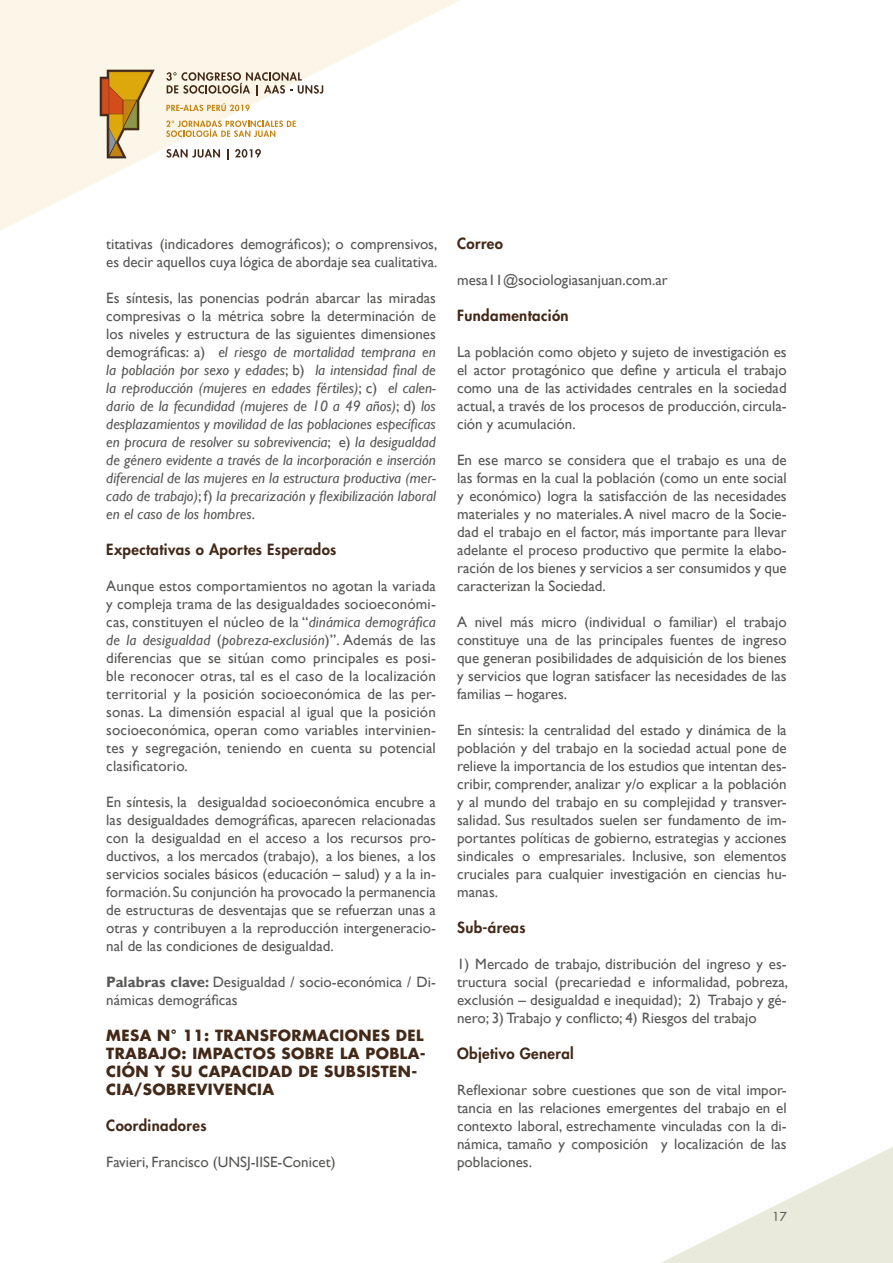
<style>
.page{position:relative;width:893px;height:1263px;background:#fff}
.page>*{position:absolute;margin:0;border:0;box-sizing:border-box;transform-origin:0 0}
.t1{font:15px/18px "Gill Sans";color:#575756;text-align:justify}
.t2{font:italic 15px/18px "Gill Sans";color:#575756;text-align:justify}
.t3{font:700 15px/18px "Futura Std";letter-spacing:.025em;color:#432918}
.t4{font:800 15px "Futura Std";letter-spacing:.025em;color:#432918}
.t5{font:500 12px "Futura Std";color:#575756}
.s1{font-style:normal}
.s2{font-style:italic}
.s3{font-weight:700}
</style>
<div class="page">
<svg style="left:0;top:0;width:460px;height:230px"></svg>
<svg style="left:100px;top:70px;width:55px;height:88px;background:#cca86d"></svg>
<svg style="left:166px;top:72px;width:157px;height:24px;background:#cbc1b4"></svg>
<svg style="left:166px;top:149px;width:54px;height:9px"></svg>
<svg style="left:235px;top:149px;width:26px;height:9px"></svg>
<svg style="left:166px;top:103px;width:84px;height:8px"></svg>
<svg style="left:166px;top:120px;width:130px;height:17px"></svg>
<svg style="left:661px;top:1147px;width:232px;height:116px"></svg>
<p class="t1" style="left:106px;top:235px;width:333px">titativas (indicadores demográficos); o comprensivos, es decir aquellos cuya lógica de abordaje sea cualitativa.</p>
<p class="t2" style="left:106px;top:289px;width:331px"><span class="s1">Es síntesis, las ponencias podrán abarcar las miradas compresivas o la métrica sobre la determinación de los niveles y estructura de las siguientes dimensiones demográficas: a)</span> el riesgo de mortalidad temprana en la población por sexo y edades<span class="s1">; b)</span> la intensidad final de la reproducción (mujeres en edades fértiles)<span class="s1">; c)</span> el calen&shy;dario de la fecundidad (mujeres de 10 a 49 años)<span class="s1">; d)</span> los desplazamientos y movilidad de las poblaciones específicas en procura de resolver su sobrevivencia<span class="s1">; e)</span> la desigualdad de género evidente a través de la incorporación e inserción diferencial de las mujeres en la estructura productiva (mer&shy;cado de trabajo)<span class="s1">; f)</span> la precarización y flexibilización laboral en el caso de los hombres<span class="s1">.</span></p>
<p class="t4" style="left:106px;top:540px;width:232px">Expectativas o Aportes Esperados</p>
<p class="t1" style="left:106px;top:577px;width:331px">Aunque estos comportamientos no agotan la variada y compleja trama de las desigualdades socioeconómi&shy;cas, constituyen el núcleo de la “<span class="s2">dinámica demográfica de la desigualdad</span> (<span class="s2">pobreza-exclusión</span>)”. Además de las diferencias que se sitúan como principales es posi&shy;ble reconocer otras, tal es el caso de la localización territorial y la posición socioeconómica de las per&shy;sonas. La dimensión espacial al igual que la posición socioeconómica, operan como variables intervinien&shy;tes y segregación, teniendo en cuenta su potencial clasificatorio.</p>
<p class="t1" style="left:106px;top:793px;width:331px">En síntesis, la desigualdad socioeconómica encubre a las desigualdades demográficas, aparecen relacionadas con la desigualdad en el acceso a los recursos pro&shy;ductivos, a los mercados (trabajo), a los bienes, a los servicios sociales básicos (educación – salud) y a la in&shy;formación. Su conjunción ha provocado la permanencia de estructuras de desventajas que se refuerzan unas a otras y contribuyen a la reproducción intergeneracio&shy;nal de las condiciones de desigualdad.</p>
<p class="t1" style="left:106px;top:973px;width:331px"><span class="s3">Palabras clave:</span> Desigualdad / socio-económica / Di&shy;námicas demográficas</p>
<p class="t3" style="left:106px;top:1026px;width:321px">MESA N° 11: TRANSFORMACIONES DEL<br>TRABAJO: IMPACTOS SOBRE LA POBLA-<br>CIÓN Y SU CAPACIDAD DE SUBSISTEN-<br>CIA/SOBREVIVENCIA</p>
<p class="t4" style="left:106px;top:1116px;width:102px">Coordinadores</p>
<p class="t1" style="left:106px;top:1153px;width:231px">Favieri, Francisco (UNSJ-IISE-Conicet)</p>
<p class="t4" style="left:457px;top:234px;width:47px">Correo</p>
<p class="t1" style="left:457px;top:271px;width:212px">mesa11@sociologiasanjuan.com.ar</p>
<p class="t4" style="left:457px;top:306px;width:113px">Fundamentación</p>
<p class="t1" style="left:457px;top:343px;width:331px">La población como objeto y sujeto de investigación es el actor protagónico que define y articula el trabajo como una de las actividades centrales en la sociedad actual, a través de los procesos de producción, circula&shy;ción y acumulación.</p>
<p class="t1" style="left:457px;top:451px;width:331px">En ese marco se considera que el trabajo es una de las formas en la cual la población (como un ente social y económico) logra la satisfacción de las necesidades materiales y no materiales. A nivel macro de la Socie&shy;dad el trabajo en el factor, más importante para llevar adelante el proceso productivo que permite la elabo&shy;ración de los bienes y servicios a ser consumidos y que caracterizan la Sociedad.</p>
<p class="t1" style="left:457px;top:613px;width:331px">A nivel más micro (individual o familiar) el trabajo constituye una de las principales fuentes de ingreso que generan posibilidades de adquisición de los bienes y servicios que logran satisfacer las necesidades de las familias – hogares.</p>
<p class="t1" style="left:457px;top:721px;width:331px">En síntesis: la centralidad del estado y dinámica de la población y del trabajo en la sociedad actual pone de relieve la importancia de los estudios que intentan des&shy;cribir, comprender, analizar y/o explicar a la población y al mundo del trabajo en su complejidad y transver&shy;salidad. Sus resultados suelen ser fundamento de im&shy;portantes políticas de gobierno, estrategias y acciones sindicales o empresariales. Inclusive, son elementos cruciales para cualquier investigación en ciencias hu&shy;manas.</p>
<p class="t4" style="left:457px;top:918px;width:70px">Sub-áreas</p>
<p class="t1" style="left:457px;top:955px;width:333px">1) Mercado de trabajo, distribución del ingreso y es&shy;tructura social (precariedad e informalidad, pobreza, exclusión – desigualdad e inequidad); 2) Trabajo y gé&shy;nero; 3) Trabajo y conflicto; 4) Riesgos del trabajo</p>
<p class="t4" style="left:457px;top:1044px;width:118px">Objetivo General</p>
<p class="t1" style="left:457px;top:1081px;width:331px">Reflexionar sobre cuestiones que son de vital impor&shy;tancia en las relaciones emergentes del trabajo en el contexto laboral, estrechamente vinculadas con la di&shy;námica, tamaño y composición y localización de las poblaciones.</p>
<p class="t5" style="left:772px;top:1209px;width:16px">17</p>
</div>
